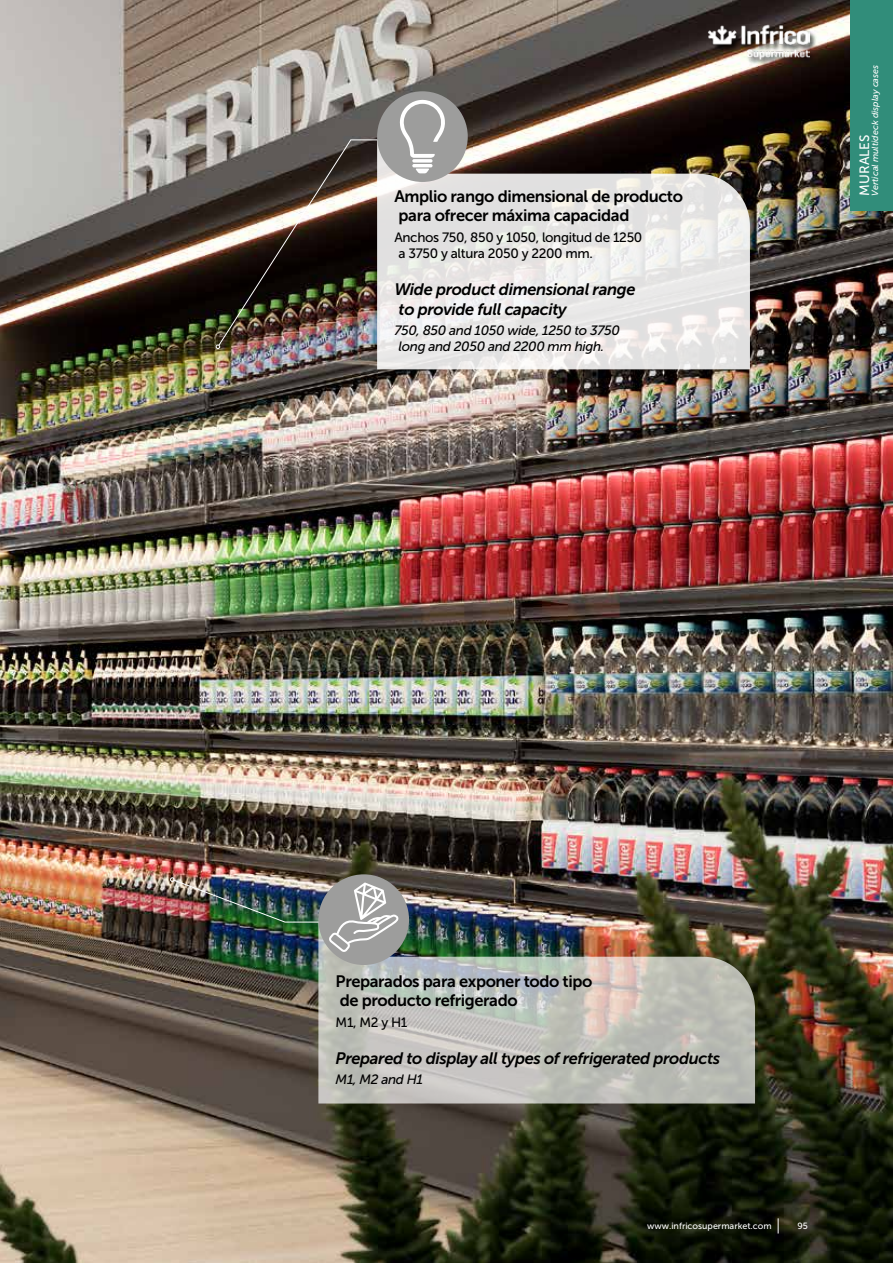
<style>
.page{position:relative;width:893px;height:1263px;background:#fff}
.page>*{position:absolute;margin:0;border:0;box-sizing:border-box;transform-origin:0 0}
.t1{font:16.5px/19.8px "Museo Sans 700";letter-spacing:-.025em;color:#000}
.t2{font:italic 16.5px/19.8px "Museo Sans 700";letter-spacing:-.025em;color:#000}
.t3{font:13.5px/16.2px "Museo Sans 500";letter-spacing:-.025em;color:#000}
.t4{font:italic 13.5px/16.2px "Museo Sans 500";letter-spacing:-.025em;color:#000}
.t5{font:13.5px "Museo Sans 500";color:#fff}
.t6{font:italic 9px "Museo Sans 500";color:#fff}
.t7{font:9px "Museo Sans 500";color:#fff}
</style>
<div class="page">
<img style="left:0;top:0;width:893px;height:1263px">
<svg style="left:377px;top:139px;width:373px;height:230px;fill:#e5e4e3"></svg>
<div style="left:377px;top:91px;width:91px;height:91px;background:#9d9d9c;border-radius:50%"></div>
<img style="left:216px;top:100px;width:229px;height:249px">
<img style="left:318px;top:922px;width:437px;height:181px">
<div style="left:318px;top:874px;width:91px;height:91px;background:#9d9d9c;border-radius:50%"></div>
<img style="left:170px;top:877px;width:229px;height:75px">
<svg style="left:778px;top:1218px;width:1px;height:15px"></svg>
<div style="left:850px;top:0;width:43px;height:210px;background:#318d7a"></div>
<div style="left:708px;top:25px;width:109px;height:42px;background:#000;opacity:.84"></div>
<img style="left:707px;top:24px;width:102px;height:36px">
<p class="t1" style="left:394px;top:186px;width:290px">Amplio rango dimensional de producto para ofrecer máxima capacidad</p>
<p class="t3" style="left:399px;top:229px;width:245px;text-indent:-4px">Anchos 750, 850 y 1050, longitud de 1250 a 3750 y altura 2050 y 2200 mm.</p>
<p class="t2" style="left:394px;top:279px;width:243px">Wide product dimensional range to provide full capacity</p>
<p class="t4" style="left:399px;top:322px;width:223px;text-indent:-4px">750, 850 and 1050 wide, 1250 to 3750 long and 2050 and 2200 mm high.</p>
<p class="t6" style="left:870px;top:196px;width:132px;rotate:-90deg">Vertical multideck display cases</p>
<p class="t5" style="left:857px;top:196px;width:62px;rotate:-90deg">MURALES</p>
<p class="t1" style="left:336px;top:971px;width:258px">Preparados para exponer todo tipo de producto refrigerado</p>
<p class="t3" style="left:336px;top:1014px;width:73px">M1, M2 y H1</p>
<p class="t2" style="left:336px;top:1048px;width:386px">Prepared to display all types of refrigerated products</p>
<p class="t4" style="left:336px;top:1071px;width:89px">M1, M2 and H1</p>
<p class="t7" style="left:647px;top:1221px;width:126px">www.infricosupermarket.com</p>
<p class="t7" style="left:797px;top:1221px;width:12px">95</p>
</div>
